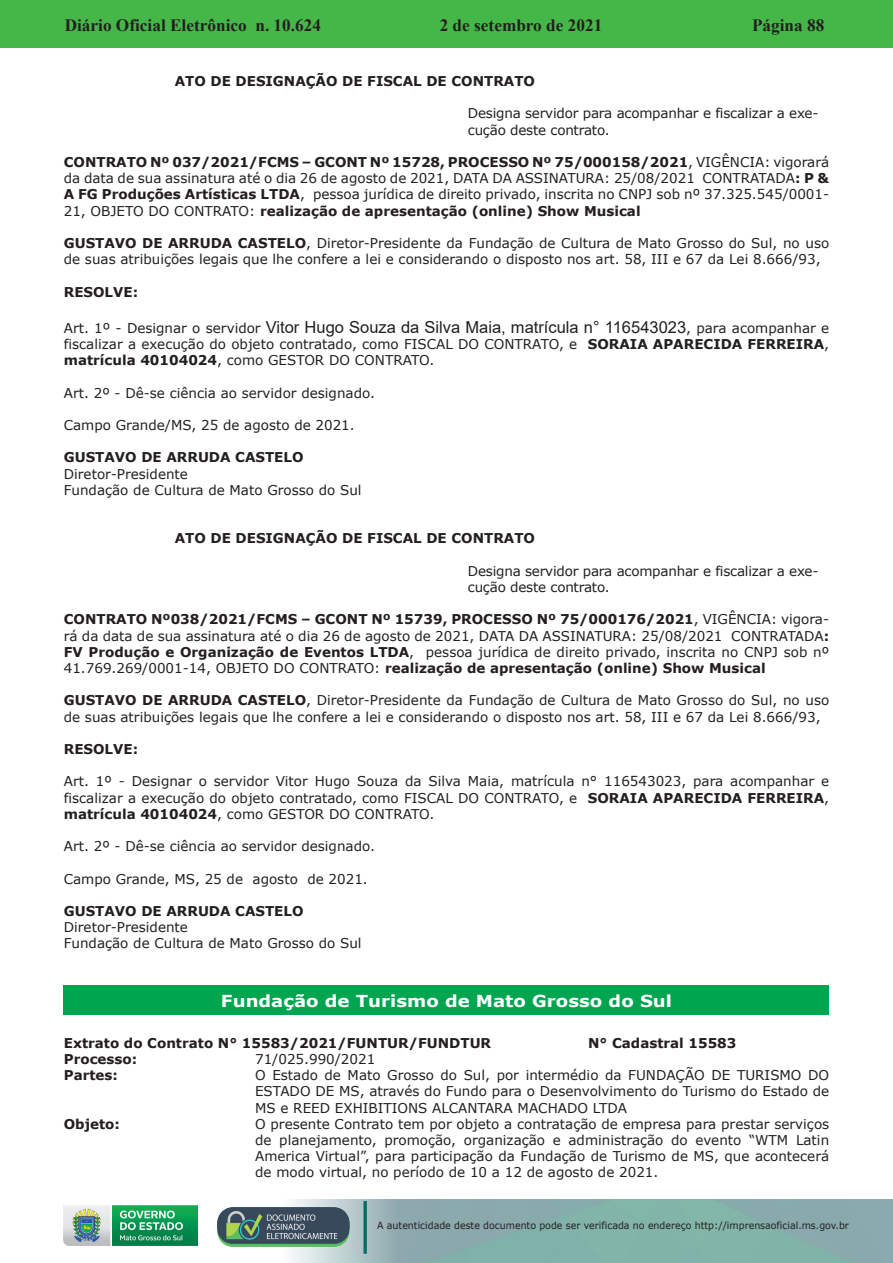
<style>
.page{position:relative;width:893px;height:1263px;background:#fff}
.page>*{position:absolute;margin:0;border:0;box-sizing:border-box;transform-origin:0 0}
.t1{font:700 17.25px "Times New Roman";color:#231f20}
.t2{font:16.5px "Arial";color:#231f20}
.Atos_Normativos_da_A{font:700 16.5px "Verdana";color:#fff;scale:1.1 1}
.t3{font:13.5px/16.2px "Verdana";color:#231f20}
.t4{font:700 13.5px "Verdana";color:#231f20}
.t5{font:9.9px "Verdana";color:#231f20;scale:.95 1}
.s1{font-weight:700}
.s2{font-family:"Verdana";font-size:13.5px}
</style>
<div class="page">
<div style="left:0;top:0;width:893px;height:48px;background:#45b749"></div>
<img style="left:63px;top:1199px;width:830px;height:64px">
<img style="left:364px;top:1202px;width:2px;height:51px">
<img style="left:218px;top:1207px;width:132px;height:39px">
<img style="left:64px;top:1205px;width:134px;height:41px">
<div style="left:64px;top:985px;width:765px;height:30px;background:#00a54f"></div>
<p class="t1" style="left:65px;top:13px;width:258px">Diário Oficial Eletrônico n. 10.624</p>
<p class="t1" style="left:440px;top:13px;width:164px">2 de setembro de 2021</p>
<p class="t1" style="left:752px;top:13px;width:74px">Página 88</p>
<p class="t4" style="left:175px;top:72px;width:362px">ATO DE DESIGNAÇÃO DE FISCAL DE CONTRATO</p>
<p class="t3" style="left:468px;top:105px;width:352px">Designa servidor para acompanhar e fiscalizar a exe&shy;cução deste contrato.</p>
<p class="t3" style="left:64px;top:154px;width:767px;text-align:justify"><span class="s1">CONTRATO Nº 037/2021/FCMS – GCONT Nº 15728, PROCESSO Nº 75/000158/2021</span>, VIGÊNCIA: vigorará da data de sua assinatura até o dia 26 de agosto de 2021, DATA DA ASSINATURA: 25/08/2021 CONTRATADA<span class="s1">: P &amp; A FG Produções Artísticas LTDA</span>, pessoa jurídica de direito privado, inscrita no CNPJ sob nº 37.325.545/0001- 21, OBJETO DO CONTRATO: <span class="s1">realização de apresentação (online) Show Musical</span></p>
<p class="t3" style="left:64px;top:235px;width:767px"><span class="s1">GUSTAVO DE ARRUDA CASTELO</span>, Diretor-Presidente da Fundação de Cultura de Mato Grosso do Sul, no uso de suas atribuições legais que lhe confere a lei e considerando o disposto nos art. 58, III e 67 da Lei 8.666/93,</p>
<p class="t4" style="left:64px;top:282px;width:76px">RESOLVE:</p>
<p class="t2" style="left:64px;top:315px;width:767px"><span class="s2">Art. 1º - Designar o servidor</span> Vitor Hugo Souza da Silva Maia, matrícula n° 116543023<span class="s2">, para acompanhar e</span></p>
<p class="t3" style="left:64px;top:336px;width:767px">fiscalizar a execução do objeto contratado, como FISCAL DO CONTRATO, e <span class="s1">SORAIA APARECIDA FERREIRA</span>, <span class="s1">matrícula 40104024</span>, como GESTOR DO CONTRATO.</p>
<p class="t3" style="left:64px;top:384px;width:313px">Art. 2º - Dê-se ciência ao servidor designado.</p>
<p class="t3" style="left:64px;top:417px;width:292px">Campo Grande/MS, 25 de agosto de 2021.</p>
<p class="t4" style="left:64px;top:448px;width:241px">GUSTAVO DE ARRUDA CASTELO</p>
<p class="t3" style="left:64px;top:465px;width:126px">Diretor-Presidente</p>
<p class="t3" style="left:64px;top:482px;width:299px">Fundação de Cultura de Mato Grosso do Sul</p>
<p class="t4" style="left:175px;top:529px;width:362px">ATO DE DESIGNAÇÃO DE FISCAL DE CONTRATO</p>
<p class="t3" style="left:468px;top:563px;width:352px">Designa servidor para acompanhar e fiscalizar a exe&shy;cução deste contrato.</p>
<p class="t3" style="left:64px;top:611px;width:767px;text-align:justify"><span class="s1">CONTRATO Nº038/2021/FCMS – GCONT Nº 15739, PROCESSO Nº 75/000176/2021</span>, VIGÊNCIA: vigora&shy;rá da data de sua assinatura até o dia 26 de agosto de 2021, DATA DA ASSINATURA: 25/08/2021 CONTRATADA<span class="s1">:<br>FV Produção e Organização de Eventos LTDA</span>, pessoa jurídica de direito privado, inscrita no CNPJ sob nº 41.769.269/0001-14, OBJETO DO CONTRATO: <span class="s1">realização de apresentação (online) Show Musical</span></p>
<p class="t3" style="left:64px;top:692px;width:767px"><span class="s1">GUSTAVO DE ARRUDA CASTELO</span>, Diretor-Presidente da Fundação de Cultura de Mato Grosso do Sul, no uso de suas atribuições legais que lhe confere a lei e considerando o disposto nos art. 58, III e 67 da Lei 8.666/93,</p>
<p class="t4" style="left:64px;top:739px;width:76px">RESOLVE:</p>
<p class="t3" style="left:64px;top:773px;width:767px;text-align:justify">Art. 1º - Designar o servidor Vitor Hugo Souza da Silva Maia, matrícula n° 116543023, para acompanhar e fiscalizar a execução do objeto contratado, como FISCAL DO CONTRATO, e <span class="s1">SORAIA APARECIDA FERREIRA</span>, <span class="s1">matrícula 40104024</span>, como GESTOR DO CONTRATO.</p>
<p class="t3" style="left:64px;top:838px;width:313px">Art. 2º - Dê-se ciência ao servidor designado.</p>
<p class="t3" style="left:64px;top:870px;width:306px">Campo Grande, MS, 25 de agosto de 2021.</p>
<p class="t4" style="left:64px;top:901px;width:241px">GUSTAVO DE ARRUDA CASTELO</p>
<p class="t3" style="left:64px;top:919px;width:126px">Diretor-Presidente</p>
<p class="t3" style="left:64px;top:935px;width:299px">Fundação de Cultura de Mato Grosso do Sul</p>
<p class="Atos_Normativos_da_A" style="left:221px;top:989px;width:412px">Fundação de Turismo de Mato Grosso do Sul</p>
<p class="t4" style="left:64px;top:1033px;width:429px">Extrato do Contrato N° 15583/2021/FUNTUR/FUNDTUR</p>
<p class="t4" style="left:588px;top:1033px;width:150px">N° Cadastral 15583</p>
<p class="t4" style="left:64px;top:1049px;width:75px">Processo:</p>
<p class="t3" style="left:255px;top:1051px;width:122px">71/025.990/2021</p>
<p class="t4" style="left:64px;top:1066px;width:56px">Partes:</p>
<p class="t3" style="left:255px;top:1067px;width:576px;text-align:justify">O Estado de Mato Grosso do Sul, por intermédio da FUNDAÇÃO DE TURISMO DO ESTADO DE MS, através do Fundo para o Desenvolvimento do Turismo do Estado de MS e REED EXHIBITIONS ALCANTARA MACHADO LTDA</p>
<p class="t4" style="left:64px;top:1114px;width:58px">Objeto:</p>
<p class="t3" style="left:255px;top:1115px;width:576px;text-align:justify">O presente Contrato tem por objeto a contratação de empresa para prestar serviços de planejamento, promoção, organização e administração do evento “WTM Latin America Virtual”, para participação da Fundação de Turismo de MS, que acontecerá de modo virtual, no período de 10 a 12 de agosto de 2021.</p>
<p class="t5" style="left:377px;top:1219px;width:498px">A autenticidade deste documento pode ser verificada no endereço http://imprensaoficial.ms.gov.br</p>
</div>
